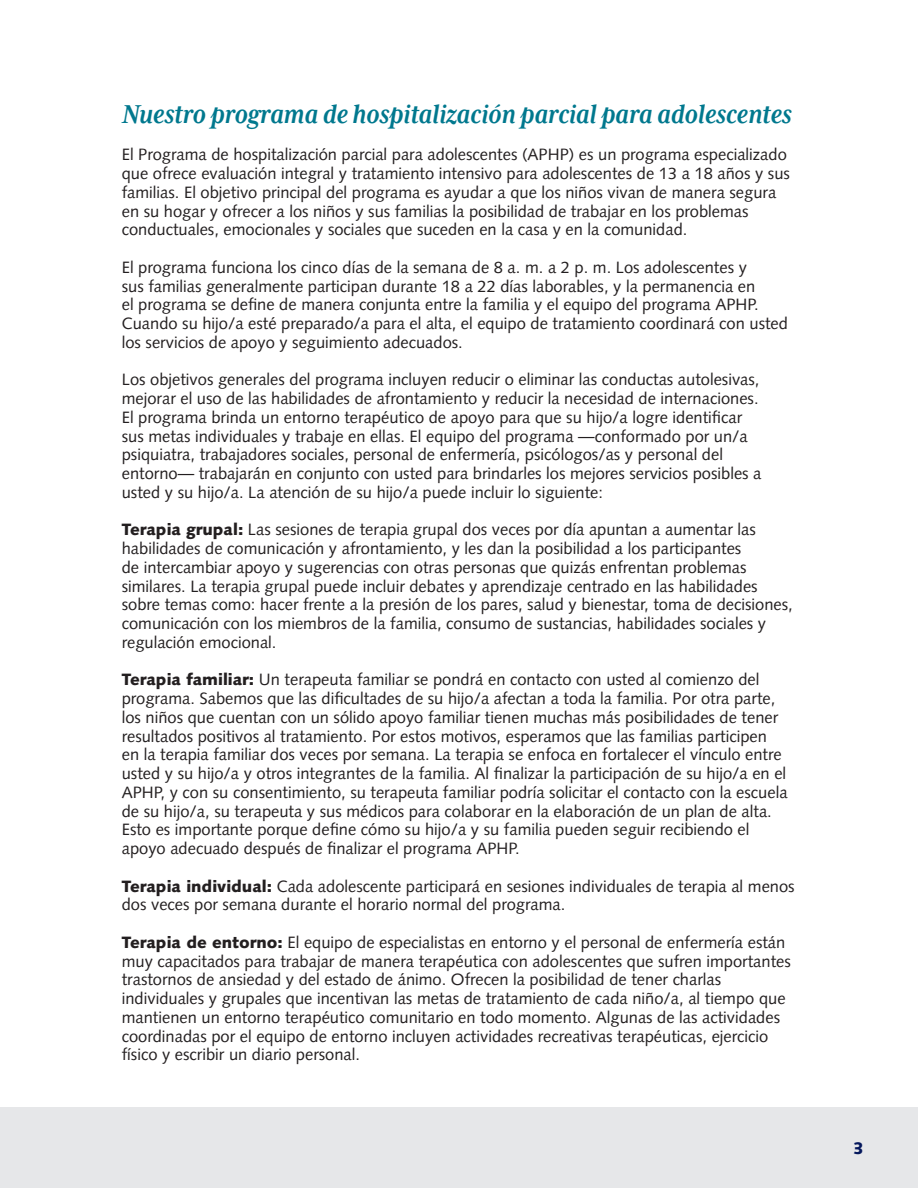
<style>
.page{position:relative;width:918px;height:1188px;background:#fff}
.page>*{position:absolute;margin:0;border:0;box-sizing:border-box;transform-origin:0 0}
.t1{font:italic 700 30px "Mrs Eaves XL Serif Nar OT";letter-spacing:-.01em;color:#00788e}
.t2{font:16.5px/18.8px "Syntax";color:#231f20}
.t3{font:900 16.5px "Syntax";color:#04175c}
.s1{font-weight:900}
</style>
<div class="page">
<div style="left:0;top:1107px;width:918px;height:81px;background:#e6e7e9"></div>
<h1 class="t1" style="left:122px;top:97px;width:672px">Nuestro programa de hospitalización parcial para adolescentes</h1>
<p class="t2" style="left:122px;top:145px;width:670px">El Programa de hospitalización parcial para adolescentes (APHP) es un programa especializado que ofrece evaluación integral y tratamiento intensivo para adolescentes de 13 a 18 años y sus familias. El objetivo principal del programa es ayudar a que los niños vivan de manera segura en su hogar y ofrecer a los niños y sus familias la posibilidad de trabajar en los problemas conductuales, emocionales y sociales que suceden en la casa y en la comunidad.</p>
<p class="t2" style="left:122px;top:258px;width:668px">El programa funciona los cinco días de la semana de 8 a. m. a 2 p. m. Los adolescentes y<br>sus familias generalmente participan durante 18 a 22 días laborables, y la permanencia en<br>el programa se define de manera conjunta entre la familia y el equipo del programa APHP.<br>Cuando su hijo/a esté preparado/a para el alta, el equipo de tratamiento coordinará con usted los servicios de apoyo y seguimiento adecuados.</p>
<p class="t2" style="left:122px;top:370px;width:641px">Los objetivos generales del programa incluyen reducir o eliminar las conductas autolesivas, mejorar el uso de las habilidades de afrontamiento y reducir la necesidad de internaciones.<br>El programa brinda un entorno terapéutico de apoyo para que su hijo/a logre identificar sus metas individuales y trabaje en ellas. El equipo del programa —conformado por un/a psiquiatra, trabajadores sociales, personal de enfermería, psicólogos/as y personal del entorno— trabajarán en conjunto con usted para brindarles los mejores servicios posibles a usted y su hijo/a. La atención de su hijo/a puede incluir lo siguiente:</p>
<p class="t2" style="left:122px;top:520px;width:673px"><span class="s1">Terapia grupal:</span> Las sesiones de terapia grupal dos veces por día apuntan a aumentar las habilidades de comunicación y afrontamiento, y les dan la posibilidad a los participantes<br>de intercambiar apoyo y sugerencias con otras personas que quizás enfrentan problemas similares. La terapia grupal puede incluir debates y aprendizaje centrado en las habilidades sobre temas como: hacer frente a la presión de los pares, salud y bienestar, toma de decisiones, comunicación con los miembros de la familia, consumo de sustancias, habilidades sociales y regulación emocional.</p>
<p class="t2" style="left:122px;top:670px;width:667px"><span class="s1">Terapia familiar:</span> Un terapeuta familiar se pondrá en contacto con usted al comienzo del programa. Sabemos que las dificultades de su hijo/a afectan a toda la familia. Por otra parte, los niños que cuentan con un sólido apoyo familiar tienen muchas más posibilidades de tener resultados positivos al tratamiento. Por estos motivos, esperamos que las familias participen en la terapia familiar dos veces por semana. La terapia se enfoca en fortalecer el vínculo entre usted y su hijo/a y otros integrantes de la familia. Al finalizar la participación de su hijo/a en el APHP, y con su consentimiento, su terapeuta familiar podría solicitar el contacto con la escuela de su hijo/a, su terapeuta y sus médicos para colaborar en la elaboración de un plan de alta.<br>Esto es importante porque define cómo su hijo/a y su familia pueden seguir recibiendo el apoyo adecuado después de finalizar el programa APHP.</p>
<p class="t2" style="left:122px;top:877px;width:674px"><span class="s1">Terapia individual:</span> Cada adolescente participará en sesiones individuales de terapia al menos dos veces por semana durante el horario normal del programa.</p>
<p class="t2" style="left:122px;top:933px;width:671px"><span class="s1">Terapia de entorno:</span> El equipo de especialistas en entorno y el personal de enfermería están muy capacitados para trabajar de manera terapéutica con adolescentes que sufren importantes trastornos de ansiedad y del estado de ánimo. Ofrecen la posibilidad de tener charlas individuales y grupales que incentivan las metas de tratamiento de cada niño/a, al tiempo que mantienen un entorno terapéutico comunitario en todo momento. Algunas de las actividades coordinadas por el equipo de entorno incluyen actividades recreativas terapéuticas, ejercicio físico y escribir un diario personal.</p>
<p class="t3" style="left:853px;top:1138px;width:12px">3</p>
</div>
